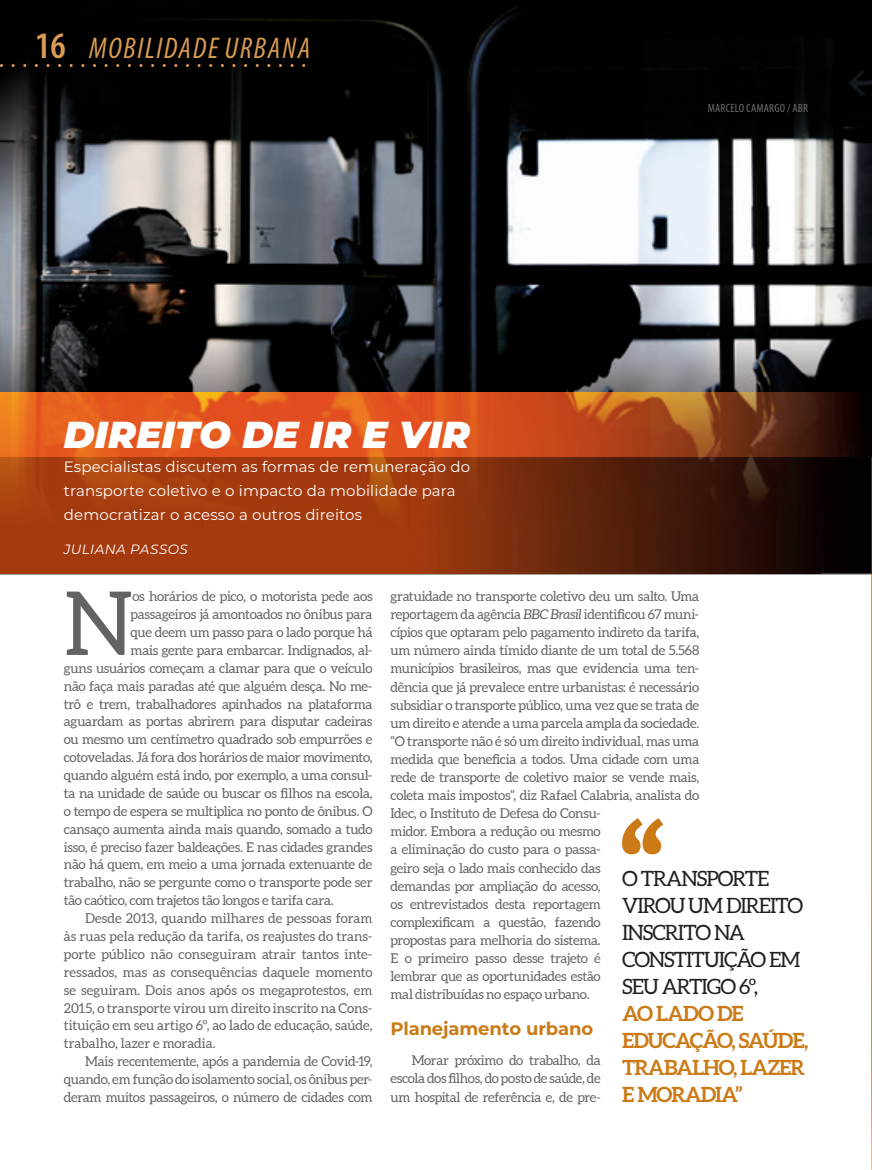
<style>
.page{position:relative;width:872px;height:1170px;background:#fff}
.page>*{position:absolute;margin:0;border:0;box-sizing:border-box;transform-origin:0 0}
.t1{font:88.35px "Aleo";color:#636366}
.t2{font:italic 900 37.5px "Montserrat";letter-spacing:.005em;color:#fff}
.t3{font:italic condensed 30px "Myriad Pro";letter-spacing:.06em;color:#da9c54}
.t4{font:21px/27px "Aleo";letter-spacing:-.05em;color:#231f20}
.t5{font:700 21px/27px "Aleo";letter-spacing:-.045em;color:#cb7a16}
.t6{font:700 18px "Montserrat";letter-spacing:-.01em;color:#cb7a16}
.t7{font:15px/24px "Montserrat";letter-spacing:.01em;color:#fff}
.t8{font:13.5px/18.1px "Aleo";letter-spacing:-.02em;color:#636366}
.t9{font:13.5px "Aleo";color:#636366}
.t10{font:13.5px "Aleo";letter-spacing:.005em;color:#636366}
.t11{font:italic 13.5px "Montserrat";letter-spacing:.03em;color:#fff}
.t12{font:condensed 12px "Myriad Pro";letter-spacing:.02em;color:#6c6d70}
.s1{font-family:"Lido STFCE";font-style:normal;font-stretch:normal;color:#fff}
.s2{font-weight:600;font-style:normal;font-size:37.5px}
.s3{font-style:italic}
</style>
<div class="page">
<img style="left:0;top:0;width:872px;height:574px">
<img style="left:0;top:456px;width:871px;height:117px">
<img style="left:0;top:392px;width:871px;height:64px">
<img style="left:871px;top:574px;width:1px;height:595px">
<svg style="left:622px;top:818px;width:41px;height:36px"></svg>
<h3 class="t3" style="left:20px;top:30px;width:292px"><span class="s1">16</span><span class="s2">16</span> MOBILIDADE URBANA</h3>
<p class="t12" style="left:707px;top:101px;width:102px">MARCELO CAMARGO / ABR</p>
<h2 class="t2" style="left:64px;top:407px;width:408px">DIREITO DE IR E VIR</h2>
<p class="t7" style="left:64px;top:454px;width:408px">Especialistas discutem as formas de remuneração do transporte coletivo e o impacto da mobilidade para democratizar o acesso a outros direitos</p>
<p class="t11" style="left:64px;top:539px;width:125px">JULIANA PASSOS</p>
<h1 class="t1" style="left:64px;top:572px;width:70px">N</h1>
<p class="t8" style="left:132px;top:588px;width:242px">os horários de pico, o motorista pede aos</p>
<p class="t8" style="left:390px;top:587px;width:310px">gratuidade no transporte coletivo deu um salto. Uma reportagem da agência <span class="s3">BBC Brasil</span> identificou 67 muni&shy;cípios que optaram pelo pagamento indireto da tarifa, um número ainda tímido diante de um total de 5.568 municípios brasileiros, mas que evidencia uma ten&shy;dência que já prevalece entre urbanistas: é necessário subsidiar o transporte público, uma vez que se trata de um direito e atende a uma parcela ampla da sociedade. “O transporte não é só um direito individual, mas uma medida que beneficia a todos. Uma cidade com uma rede de transporte de coletivo maior se vende mais, coleta mais impostos”, diz Rafael Calabria, analista do Idec, o Instituto de Defesa do Consu-<br>midor. Embora a redução ou mesmo<br>a eliminação do custo para o passa-<br>geiro seja o lado mais conhecido das<br>demandas por ampliação do acesso,<br>os entrevistados desta reportagem<br>complexificam a questão, fazendo<br>propostas para melhoria do sistema.<br>E o primeiro passo desse trajeto é<br>lembrar que as oportunidades estão<br>mal distribuídas no espaço urbano.</p>
<h3 class="t6" style="left:390px;top:1015px;width:204px">Planejamento urbano</h3>
<p class="t8" style="left:390px;top:1051px;width:212px;text-align:justify;text-indent:21px">Morar próximo do trabalho, da escola dos filhos, do posto de saúde, de um hospital de referência e, de pre-</p>
<p class="t8" style="left:131px;top:605px;width:243px">passageiros já amontoados no ônibus para</p>
<p class="t8" style="left:131px;top:623px;width:243px">que deem um passo para o lado porque há</p>
<p class="t8" style="left:131px;top:641px;width:243px">mais gente para embarcar. Indignados, al-</p>
<p class="t8" style="left:64px;top:659px;width:310px">guns usuários começam a clamar para que o veículo</p>
<p class="t8" style="left:64px;top:677px;width:310px">não faça mais paradas até que alguém desça. No me-</p>
<p class="t8" style="left:64px;top:695px;width:310px">trô e trem, trabalhadores apinhados na plataforma</p>
<p class="t8" style="left:64px;top:713px;width:310px">aguardam as portas abrirem para disputar cadeiras</p>
<p class="t8" style="left:64px;top:731px;width:310px">ou mesmo um centímetro quadrado sob empurrões e</p>
<p class="t8" style="left:64px;top:748px;width:310px">cotoveladas. Já fora dos horários de maior movimento,</p>
<p class="t8" style="left:64px;top:766px;width:310px">quando alguém está indo, por exemplo, a uma consul-</p>
<p class="t8" style="left:64px;top:784px;width:310px">ta na unidade de saúde ou buscar os filhos na escola,</p>
<p class="t8" style="left:64px;top:802px;width:310px">o tempo de espera se multiplica no ponto de ônibus. O</p>
<p class="t8" style="left:64px;top:820px;width:310px">cansaço aumenta ainda mais quando, somado a tudo</p>
<p class="t8" style="left:64px;top:838px;width:310px">isso, é preciso fazer baldeações. E nas cidades grandes</p>
<p class="t8" style="left:64px;top:856px;width:310px">não há quem, em meio a uma jornada extenuante de</p>
<p class="t8" style="left:64px;top:874px;width:310px">trabalho, não se pergunte como o transporte pode ser</p>
<p class="t8" style="left:64px;top:891px;width:271px">tão caótico, com trajetos tão longos e tarifa cara.</p>
<p class="t10" style="left:85px;top:910px;width:289px">Desde 2013, quando milhares de pessoas foram</p>
<p class="t9" style="left:64px;top:928px;width:310px">às ruas pela redução da tarifa, os reajustes do trans-</p>
<p class="t9" style="left:64px;top:946px;width:310px">porte público não conseguiram atrair tantos inte-</p>
<p class="t9" style="left:64px;top:964px;width:310px">ressados, mas as consequências daquele momento</p>
<p class="t10" style="left:64px;top:981px;width:310px">se seguiram. Dois anos após os megaprotestos, em</p>
<p class="t10" style="left:64px;top:999px;width:310px">2015, o transporte virou um direito inscrito na Cons-</p>
<p class="t8" style="left:64px;top:1017px;width:310px">tituição em seu artigo 6º, ao lado de educação, saúde,</p>
<p class="t9" style="left:64px;top:1035px;width:153px">trabalho, lazer e moradia.</p>
<p class="t8" style="left:85px;top:1052px;width:289px">Mais recentemente, após a pandemia de Covid-19,</p>
<p class="t8" style="left:64px;top:1070px;width:310px">quando, em função do isolamento social, os ônibus per-</p>
<p class="t8" style="left:64px;top:1088px;width:310px">deram muitos passageiros, o número de cidades com</p>
<h3 class="t4" style="left:622px;top:865px;width:183px">O TRANSPORTE<br>VIROU UM DIREITO<br>INSCRITO NA<br>CONSTITUIÇÃO EM<br>SEU ARTIGO 6º,</h3>
<h3 class="t5" style="left:622px;top:1000px;width:188px">AO LADO DE<br>EDUCAÇÃO, SAÚDE,<br>TRABALHO, LAZER<br>E MORADIA”</h3>
</div>
